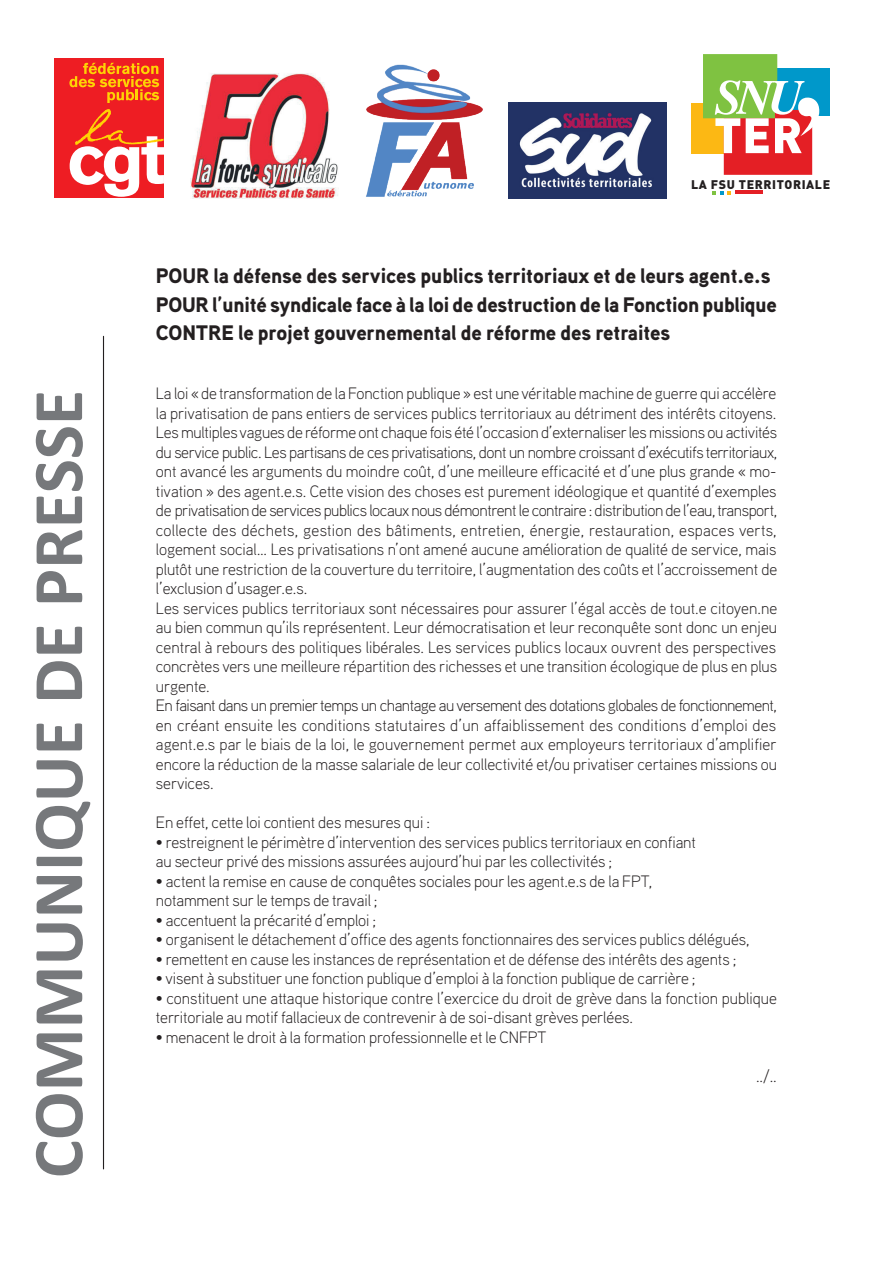
<style>
.page{position:relative;width:893px;height:1263px;background:#fff}
.page>*{position:absolute;margin:0;border:0;box-sizing:border-box;transform-origin:0 0}
.t1{font:700 72px "Calibri";color:#76787b}
.t2{font:900 21px/28.5px "Aaux Pro";letter-spacing:-.005em;color:#231f20}
.t3{font:300 16.5px/19.5px "Aaux Pro";letter-spacing:-.005em;color:#231f20}
.t4{font:900 12.3px "DIN";letter-spacing:.05em;color:#231f20}
</style>
<div class="page">
<hr style="left:103px;top:336px;width:1px;height:833px;background:#231f20">
<div style="left:54px;top:59px;width:110px;height:139px;background:#ee1d23"></div>
<svg style="left:70px;top:109px;width:94px;height:88px"></svg>
<svg style="left:69px;top:63px;width:90px;height:40px"></svg>
<img style="left:190px;top:73px;width:148px;height:125px">
<img style="left:366px;top:64px;width:117px;height:133px">
<img style="left:509px;top:102px;width:157px;height:96px">
<div style="left:691px;top:103px;width:50px;height:50px;background:#fcb814"></div>
<div style="left:752px;top:68px;width:78px;height:47px;background:#0098ca"></div>
<svg style="left:703px;top:54px;width:116px;height:121px"></svg>
<hr style="left:735px;top:191px;width:28px;height:3px;background:#e41f25">
<svg style="left:712px;top:191px;width:19px;height:3px"></svg>
<h1 class="t1" style="left:12px;top:1178px;width:790px;rotate:-90deg">COMMUNIQUE DE PRESSE</h1>
<p class="t4" style="left:691px;top:176px;width:141px">LA FSU TERRITORIALE</p>
<p class="t2" style="left:156px;top:261px;width:622px">POUR la défense des services publics territoriaux et de leurs agent.e.s<br>POUR l’unité syndicale face à la loi de destruction de la Fonction publique<br>CONTRE le projet gouvernemental de réforme des retraites</p>
<p class="t3" style="left:156px;top:383px;width:623px">La loi « de transformation de la Fonction publique » est une véritable machine de guerre qui accélère la privatisation de pans entiers de services publics territoriaux au détriment des intérêts citoyens.<br>Les multiples vagues de réforme ont chaque fois été l’occasion d’externaliser les missions ou activités du service public. Les partisans de ces privatisations, dont un nombre croissant d’exécutifs territoriaux, ont avancé les arguments du moindre coût, d’une meilleure efficacité et d’une plus grande « mo&shy;tivation » des agent.e.s. Cette vision des choses est purement idéologique et quantité d’exemples de privatisation de services publics locaux nous démontrent le contraire : distribution de l’eau, transport, collecte des déchets, gestion des bâtiments, entretien, énergie, restauration, espaces verts, logement social… Les privatisations n’ont amené aucune amélioration de qualité de service, mais plutôt une restriction de la couverture du territoire, l’augmentation des coûts et l’accroissement de l’exclusion d’usager.e.s.<br>Les services publics territoriaux sont nécessaires pour assurer l’égal accès de tout.e citoyen.ne au bien commun qu’ils représentent. Leur démocratisation et leur reconquête sont donc un enjeu central à rebours des politiques libérales. Les services publics locaux ouvrent des perspectives concrètes vers une meilleure répartition des richesses et une transition écologique de plus en plus urgente.<br>En faisant dans un premier temps un chantage au versement des dotations globales de fonctionnement, en créant ensuite les conditions statutaires d’un affaiblissement des conditions d’emploi des agent.e.s par le biais de la loi, le gouvernement permet aux employeurs territoriaux d’amplifier encore la réduction de la masse salariale de leur collectivité et/ou privatiser certaines missions ou services.</p>
<p class="t3" style="left:156px;top:812px;width:275px">En effet, cette loi contient des mesures qui :</p>
<p class="t3" style="left:156px;top:832px;width:541px">• restreignent le périmètre d’intervention des services publics territoriaux en confiant au secteur privé des missions assurées aujourd’hui par les collectivités ;</p>
<p class="t3" style="left:156px;top:871px;width:498px">• actent la remise en cause de conquêtes sociales pour les agent.e.s de la FPT, notamment sur le temps de travail ;</p>
<p class="t3" style="left:156px;top:910px;width:222px">• accentuent la précarité d’emploi ;</p>
<p class="t3" style="left:156px;top:929px;width:595px">• organisent le détachement d’office des agents fonctionnaires des services publics délégués,</p>
<p class="t3" style="left:156px;top:949px;width:582px">• remettent en cause les instances de représentation et de défense des intérêts des agents ;</p>
<p class="t3" style="left:156px;top:968px;width:541px">• visent à substituer une fonction publique d’emploi à la fonction publique de carrière ;</p>
<p class="t3" style="left:156px;top:988px;width:623px">• constituent une attaque historique contre l’exercice du droit de grève dans la fonction publique territoriale au motif fallacieux de contrevenir à de soi-disant grèves perlées.</p>
<p class="t3" style="left:156px;top:1027px;width:392px">• menacent le droit à la formation professionnelle et le CNFPT</p>
<p class="t3" style="left:756px;top:1066px;width:22px">../..</p>
</div>
